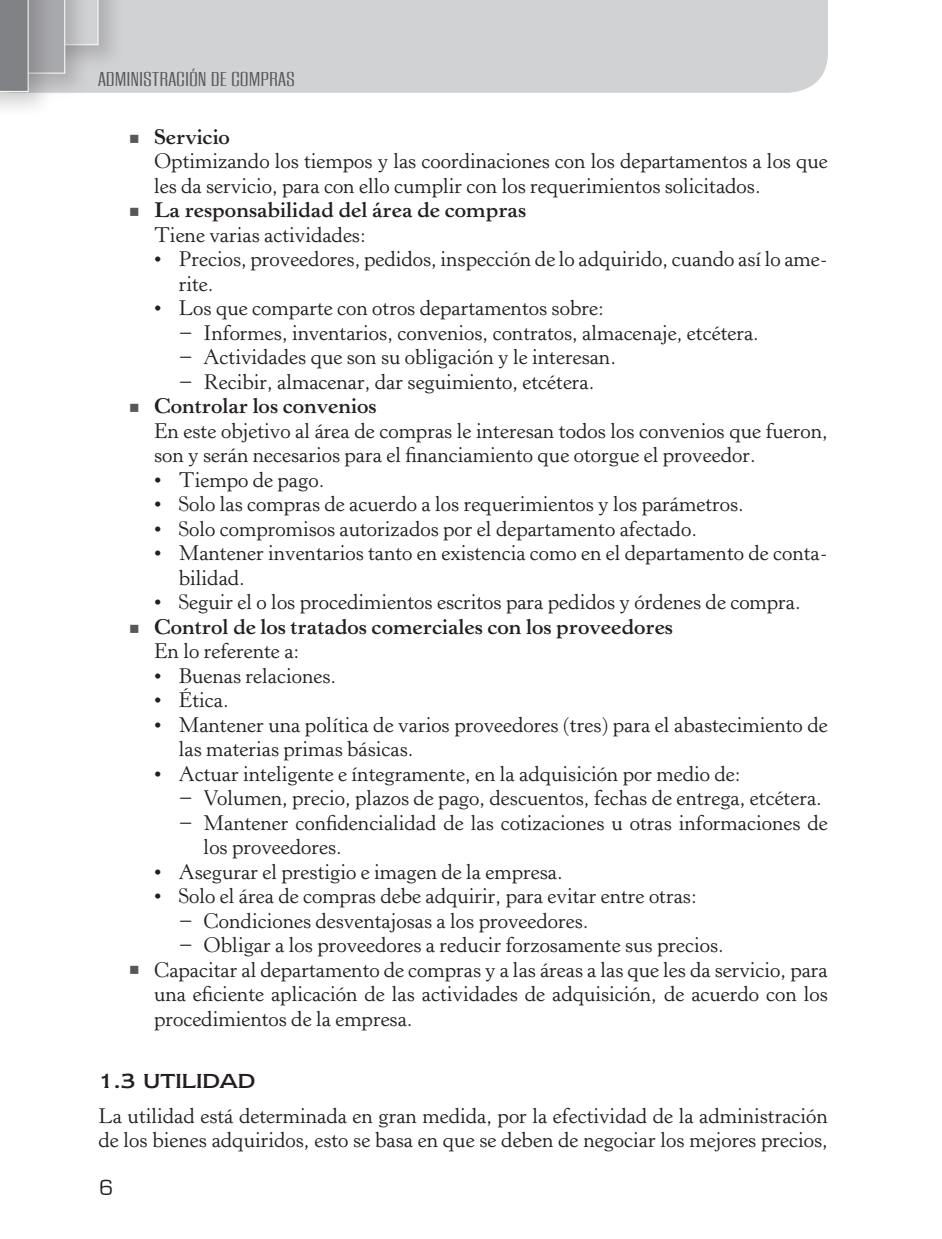
<style>
.page{position:relative;width:942px;height:1239px;background:#fff}
.page>*{position:absolute;margin:0;border:0;box-sizing:border-box;transform-origin:0 0}
.t1{font:23.62px "Newtext IT Cby BT";color:#231f20}
.t2{font:22.75px "Eurostile";color:#231f20}
.t3{font:21px/24.5px "Horley Old Style MT Std";color:#231f20}
.t4{font:700 21px/24.5px "Horley Old Style MT Std";color:#231f20}
.t5{font:300 21px "Europa Grotesque";letter-spacing:.025em;color:#57585a;scale:1.1 1}
.s1{color:#57585a}
.s2{font-weight:700}
.s3{font-weight:400}
</style>
<div class="page">
<div style="left:101px;top:0;width:727px;height:93px;background:#d1d2d4"></div>
<div style="left:0;top:0;width:134px;height:80px;background:#231f20;opacity:.2"></div>
<div style="left:0;top:0;width:101px;height:109px;background:#231f20;opacity:.2"></div>
<div style="left:0;top:0;width:64px;height:127px;background:#231f20;opacity:.2"></div>
<svg style="left:0;top:0;width:98px;height:92px;background:#a6a7aa"></svg>
<p class="t5" style="left:98px;top:65px;width:180px">ADMINISTRACIÓN DE COMPRAS</p>
<p class="t3" style="left:154px;top:125px;width:675px;text-indent:-25px"><span class="s1">■</span> <span class="s2">Servicio<br></span>Optimizando los tiempos y las coordinaciones con los departamentos a los que les da servicio, para con ello cumplir con los requerimientos solicitados.</p>
<p class="t4" style="left:154px;top:198px;width:374px;text-indent:-25px"><span class="s1">■</span> La responsabilidad del área de compras<br><span class="s3">Tiene varias actividades:</span></p>
<p class="t3" style="left:179px;top:247px;width:650px;text-indent:-25px">• Precios, proveedores, pedidos, inspección de lo adquirido, cuando así lo ame&shy;rite.</p>
<p class="t3" style="left:179px;top:296px;width:581px;text-indent:-25px">• Los que comparte con otros departamentos sobre:<br>− Informes, inventarios, convenios, contratos, almacenaje, etcétera. − Actividades que son su obligación y le interesan.<br>− Recibir, almacenar, dar seguimiento, etcétera.</p>
<p class="t3" style="left:154px;top:394px;width:675px;text-indent:-25px"><span class="s1">■</span> <span class="s2">Controlar los convenios<br></span>En este objetivo al área de compras le interesan todos los convenios que fueron, son y serán necesarios para el financiamiento que otorgue el proveedor.</p>
<p class="t3" style="left:154px;top:468px;width:172px">• Tiempo de pago.</p>
<p class="t3" style="left:154px;top:492px;width:591px">• Solo las compras de acuerdo a los requerimientos y los parámetros.</p>
<p class="t3" style="left:154px;top:517px;width:544px">• Solo compromisos autorizados por el departamento afectado.</p>
<p class="t3" style="left:179px;top:541px;width:650px;text-indent:-25px">• Mantener inventarios tanto en existencia como en el departamento de conta&shy;bilidad.</p>
<p class="t3" style="left:154px;top:590px;width:648px">• Seguir el o los procedimientos escritos para pedidos y órdenes de compra.</p>
<p class="t4" style="left:154px;top:614px;width:520px;text-indent:-25px"><span class="s1">■</span> Control de los tratados comerciales con los proveedores<br><span class="s3">En lo referente a:</span></p>
<p class="t3" style="left:154px;top:664px;width:184px">• Buenas relaciones.</p>
<p class="t3" style="left:154px;top:688px;width:76px">• Ética.</p>
<p class="t3" style="left:179px;top:713px;width:650px;text-indent:-25px">• Mantener una política de varios proveedores (tres) para el abastecimiento de las materias primas básicas.</p>
<p class="t3" style="left:154px;top:762px;width:588px">• Actuar inteligente e íntegramente, en la adquisición por medio de:</p>
<p class="t3" style="left:179px;top:786px;width:644px">− Volumen, precio, plazos de pago, descuentos, fechas de entrega, etcétera.</p>
<p class="t3" style="left:179px;top:811px;width:650px">− Mantener confidencialidad de las cotizaciones u otras informaciones de</p>
<p class="t3" style="left:204px;top:835px;width:140px">los proveedores.</p>
<p class="t3" style="left:154px;top:860px;width:410px">• Asegurar el prestigio e imagen de la empresa.</p>
<p class="t3" style="left:179px;top:884px;width:546px;text-indent:-25px">• Solo el área de compras debe adquirir, para evitar entre otras:<br>− Condiciones desventajosas a los proveedores.<br>− Obligar a los proveedores a reducir forzosamente sus precios.</p>
<p class="t3" style="left:154px;top:958px;width:675px;text-align:justify;text-indent:-25px"><span class="s1">■</span> Capacitar al departamento de compras y a las áreas a las que les da servicio, para una eficiente aplicación de las actividades de adquisición, de acuerdo con los procedimientos de la empresa.</p>
<p class="t1" style="left:98px;top:1067px;width:158px">1.3 UTILIDAD</p>
<p class="t3" style="left:98px;top:1103px;width:731px">La utilidad está determinada en gran medida, por la efectividad de la administración de los bienes adquiridos, esto se basa en que se deben de negociar los mejores precios,</p>
<p class="t2" style="left:99px;top:1175px;width:15px">6</p>
</div>
